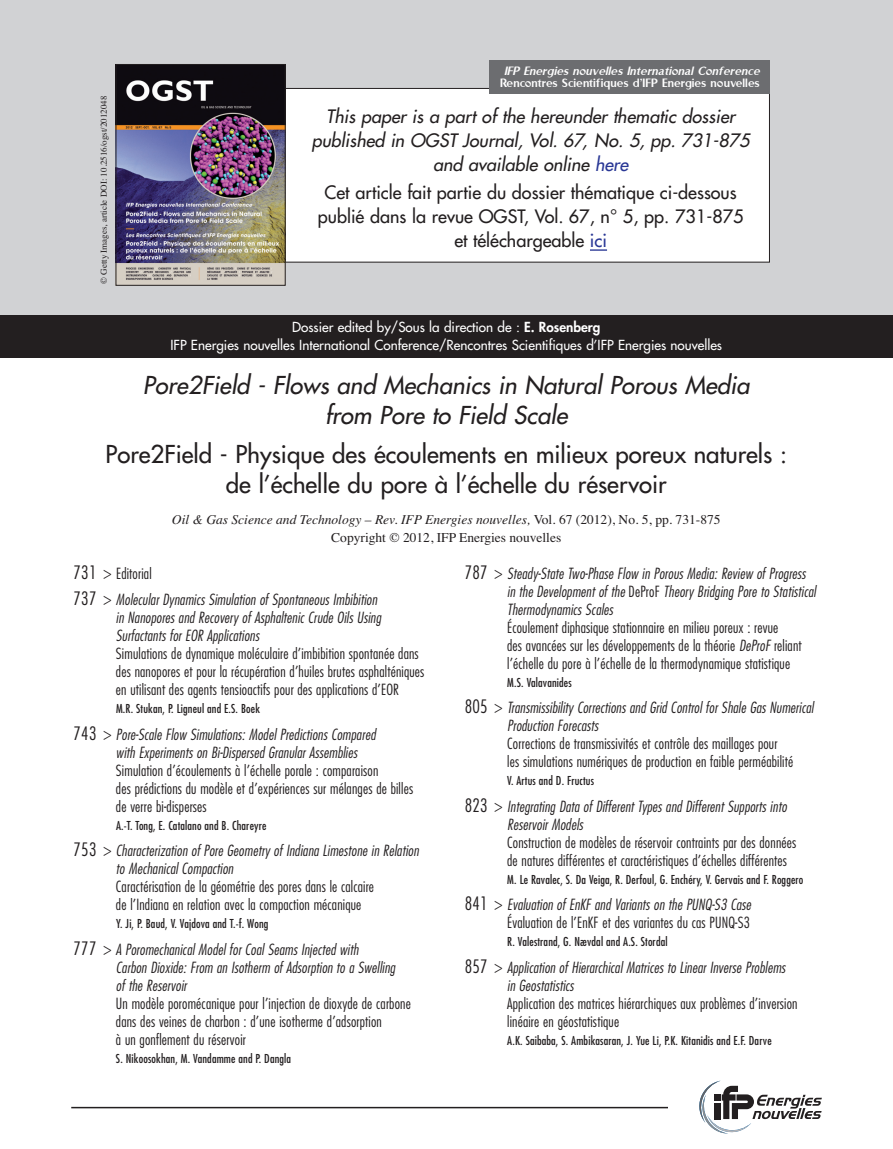
<style>
.page{position:relative;width:893px;height:1149px;background:#fff}
.page>*{position:absolute;margin:0;border:0;box-sizing:border-box;transform-origin:0 0}
.t1{font:24px/30px "Futura";color:#231f20;text-align:center}
.t2{font:italic 24px/30px "Futura";color:#231f20;text-align:center}
.t3{font:italic 18px/24px "Futura";color:#231f20;text-align:center}
.t4{font:18px/24px "Futura";color:#231f20;text-align:center}
.t5{font:300 condensed 15px/18px "Futura LT";letter-spacing:.01em;color:#231f20}
.t6{font:italic 300 condensed 15px/18px "Futura LT";letter-spacing:.01em;color:#231f20}
.t7{font:13.5px/18px "Futura LT";color:#fff;text-align:center}
.t8{font:13.5px/18px "Times";color:#231f20;text-align:center}
.t9{font:13.5px "Rubino Sans ICG Fill";color:#fff}
.t10{font:italic 13.5px "Rubino Sans ICG Fill";color:#fff}
.t11{font:condensed 12px "Futura LT";letter-spacing:.01em;color:#231f20}
.t12{font:9px "Times";color:#231f20}
.s1{color:#293795}
.s2{font-weight:800}
.s3{font-style:italic}
.s4{font-style:normal;font-size:18px}
.s5{font-style:normal}
.s6{font-size:18px}
</style>
<div class="page">
<div style="left:0;top:0;width:893px;height:315px;background:#d1d2d4"></div>
<div style="left:0;top:315px;width:893px;height:42px;background:#231f20"></div>
<div style="left:249px;top:88px;width:520px;height:174px;background:#fff"></div>
<svg style="left:590px;top:249px;width:17px;height:2px"></svg>
<img style="left:118px;top:66px;width:166px;height:217px">
<div style="left:116px;top:64px;width:170px;height:221px;border:1px solid #231f20"></div>
<hr style="left:71px;top:1106px;width:749px;height:1px;background:#231f20">
<div style="left:668px;top:1075px;width:154px;height:62px;background:#fff"></div>
<svg style="left:699px;top:1080px;width:123px;height:53px"></svg>
<div style="left:489px;top:60px;width:281px;height:34px;background:#6c6d70"></div>
<p class="t12" style="left:101px;top:284px;width:190px;rotate:-90deg">© Getty Images, article DOI: 10.2516/ogst/2012048</p>
<p class="t10" style="left:504px;top:66px;width:259px">IFP Energies nouvelles International Conference</p>
<p class="t9" style="left:500px;top:78px;width:261px">Rencontres Scientifiques d’IFP Energies nouvelles</p>
<p class="t3" style="left:312px;top:106px;width:443px">This paper is a part of the hereunder thematic dossier published in OGST Journal, Vol. 67, No. 5, pp. 731-875 and available online <span class="s1">here</span></p>
<p class="t4" style="left:318px;top:182px;width:427px">Cet article fait partie du dossier thématique ci-dessous publié dans la revue OGST, Vol. 67, n° 5, pp. 731-875 et téléchargeable <span class="s1">ici</span></p>
<p class="t7" style="left:170px;top:319px;width:553px">Dossier edited by/Sous la direction de : <span class="s2">E. Rosenberg<br></span>IFP Energies nouvelles International Conference/Rencontres Scientifiques d’IFP Energies nouvelles</p>
<h1 class="t2" style="left:143px;top:372px;width:612px">Pore2Field - Flows and Mechanics in Natural Porous Media from Pore to Field Scale</h1>
<h1 class="t1" style="left:105px;top:441px;width:683px">Pore2Field - Physique des écoulements en milieux poreux naturels : de l’échelle du pore à l’échelle du réservoir</h1>
<p class="t8" style="left:172px;top:511px;width:550px"><span class="s3">Oil &amp; Gas Science and Technology – Rev. IFP Energies nouvelles,</span> Vol. 67 (2012), No. 5, pp. 731-875<br>Copyright © 2012, IFP Energies nouvelles</p>
<p class="t6" style="left:74px;top:560px;width:305px;line-height:26.5px"><span class="s4">731 &gt;</span> <span class="s5">Editorial<br></span><span class="s4">737 &gt;</span> Molecular Dynamics Simulation of Spontaneous Imbibition</p>
<p class="t6" style="left:116px;top:609px;width:267px">in Nanopores and Recovery of Asphaltenic Crude Oils Using<br>Surfactants for EOR Applications</p>
<p class="t5" style="left:116px;top:645px;width:310px">Simulations de dynamique moléculaire d’imbibition spontanée dans des nanopores et pour la récupération d’huiles brutes asphalténiques en utilisant des agents tensioactifs pour des applications d’EOR</p>
<p class="t11" style="left:116px;top:703px;width:145px">M.R. Stukan, P. Ligneul and E.S. Boek</p>
<p class="t6" style="left:116px;top:725px;width:261px;text-indent:-42px"><span class="s4">743 &gt;</span> Pore-Scale Flow Simulations: Model Predictions Compared with Experiments on Bi-Dispersed Granular Assemblies</p>
<p class="t5" style="left:116px;top:761px;width:299px">Simulation d’écoulements à l’échelle porale : comparaison<br>des prédictions du modèle et d’expériences sur mélanges de billes de verre bi-disperses</p>
<p class="t11" style="left:116px;top:819px;width:152px">A.-T. Tong, E. Catalano and B. Chareyre</p>
<p class="t6" style="left:116px;top:842px;width:304px;text-indent:-42px"><span class="s4">753 &gt;</span> Characterization of Pore Geometry of Indiana Limestone in Relation to Mechanical Compaction</p>
<p class="t5" style="left:116px;top:878px;width:260px">Caractérisation de la géométrie des pores dans le calcaire de l’Indiana en relation avec la compaction mécanique</p>
<p class="t11" style="left:116px;top:918px;width:154px">Y. Ji, P. Baud, V. Vajdova and T.-f. Wong</p>
<p class="t6" style="left:116px;top:940px;width:281px;text-indent:-42px"><span class="s4">777 &gt;</span> A Poromechanical Model for Coal Seams Injected with<br>Carbon Dioxide: From an Isotherm of Adsorption to a Swelling of the Reservoir</p>
<p class="t5" style="left:116px;top:994px;width:296px">Un modèle poromécanique pour l’injection de dioxyde de carbone dans des veines de charbon : d’une isotherme d’adsorption<br>à un gonflement du réservoir</p>
<p class="t11" style="left:116px;top:1052px;width:177px">S. Nikoosokhan, M. Vandamme and P. Dangla</p>
<p class="t6" style="left:507px;top:564px;width:310px;text-indent:-42px"><span class="s4">787 &gt;</span> Steady-State Two-Phase Flow in Porous Media: Review of Progress in the Development of the <span class="s5">DeProF</span> Theory Bridging Pore to Statistical<br>Thermodynamics Scales</p>
<p class="t5" style="left:507px;top:618px;width:296px">Écoulement diphasique stationnaire en milieu poreux : revue<br>des avancées sur les développements de la théorie <span class="s3">DeProF</span> reliant l’échelle du pore à l’échelle de la thermodynamique statistique</p>
<p class="t11" style="left:507px;top:676px;width:66px">M.S. Valavanides</p>
<p class="t6" style="left:507px;top:699px;width:308px;text-indent:-42px"><span class="s4">805 &gt;</span> Transmissibility Corrections and Grid Control for Shale Gas Numerical<br>Production Forecasts</p>
<p class="t5" style="left:507px;top:735px;width:288px">Corrections de transmissivités et contrôle des maillages pour<br>les simulations numériques de production en faible perméabilité</p>
<p class="t11" style="left:507px;top:775px;width:88px">V. Artus and D. Fructus</p>
<p class="t6" style="left:507px;top:797px;width:281px;text-indent:-42px"><span class="s4">823 &gt;</span> Integrating Data of Different Types and Different Supports into<br>Reservoir Models</p>
<p class="t5" style="left:507px;top:833px;width:291px">Construction de modèles de réservoir contraints par des données de natures différentes et caractéristiques d’échelles différentes</p>
<p class="t11" style="left:507px;top:873px;width:298px">M. Le Ravalec, S. Da Veiga, R. Derfoul, G. Enchéry, V. Gervais and F. Roggero</p>
<p class="t5" style="left:465px;top:896px;width:288px;text-align:right"><span class="s6">841 &gt;</span> <span class="s3">Evaluation of EnKF and Variants on the PUNQ-S3 Case<br></span>Évaluation de l’EnKF et des variantes du cas PUNQ-S3</p>
<p class="t11" style="left:507px;top:936px;width:162px">R. Valestrand, G. Nævdal and A.S. Stordal</p>
<p class="t6" style="left:507px;top:958px;width:280px;text-indent:-42px"><span class="s4">857 &gt;</span> Application of Hierarchical Matrices to Linear Inverse Problems in Geostatistics</p>
<p class="t5" style="left:507px;top:994px;width:292px">Application des matrices hiérarchiques aux problèmes d’inversion linéaire en géostatistique</p>
<p class="t11" style="left:507px;top:1034px;width:266px">A.K. Saibaba, S. Ambikasaran, J. Yue Li, P.K. Kitanidis and E.F. Darve</p>
</div>
